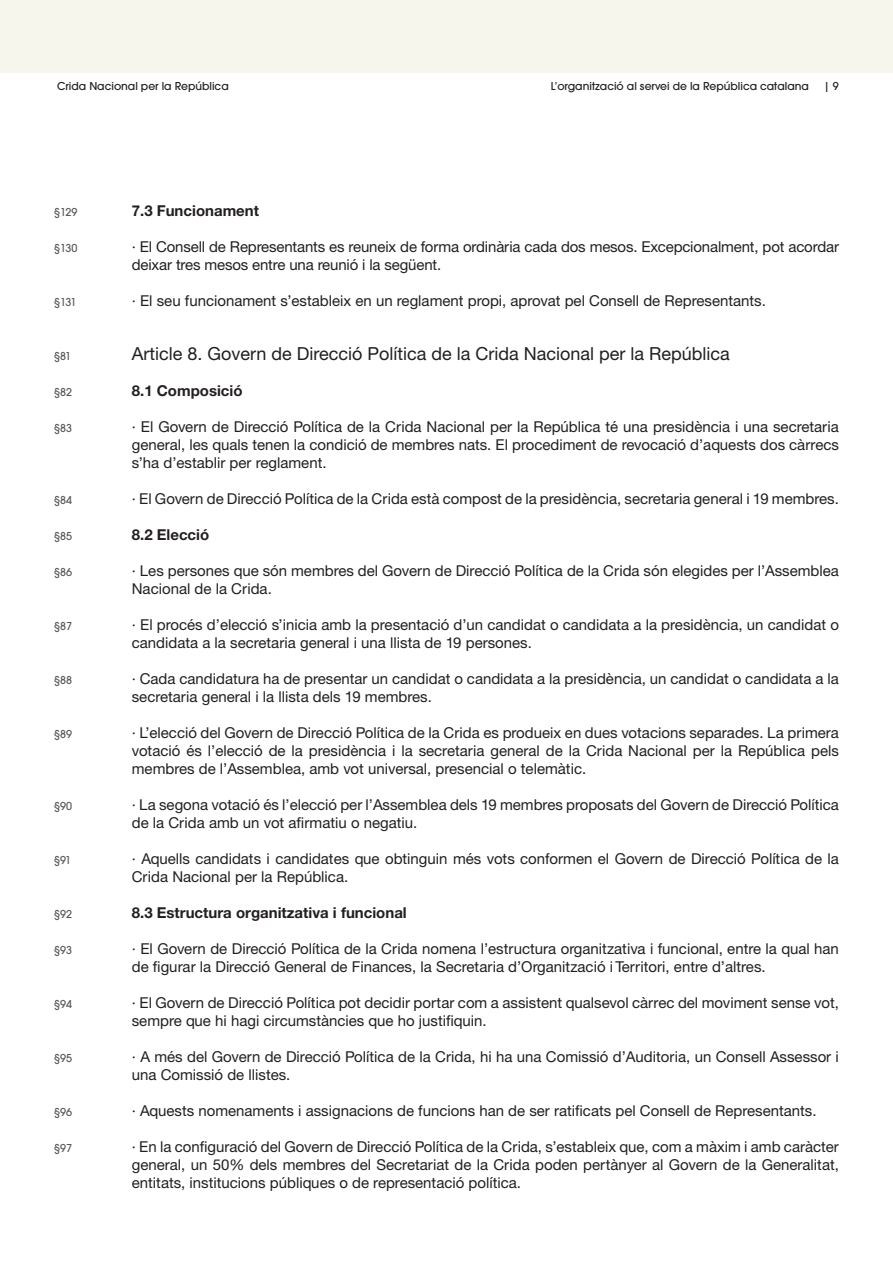
<style>
.page{position:relative;width:893px;height:1263px;background:#fff}
.page>*{position:absolute;margin:0;border:0;box-sizing:border-box;transform-origin:0 0}
.t1{font:18px "Helvetica Neue";color:#231f20}
.t2{font:15px/18px "Helvetica Neue CE";color:#231f20}
.t3{font:700 15px "Helvetica Neue";color:#231f20}
.t4{font:500 12px "Avant Gard EF";color:#231f20}
.t5{font:500 12px "Avant Gard EF";color:#57585a}
</style>
<div class="page">
<div style="left:0;top:0;width:893px;height:72px;background:#f7f6ed"></div>
<p class="t4" style="left:57px;top:79px;width:173px">Crida Nacional per la República</p>
<p class="t4" style="left:551px;top:79px;width:260px">L’organització al servei de la República catalana</p>
<p class="t4" style="left:824px;top:79px;width:16px">| 9</p>
<p class="t5" style="left:54px;top:205px;width:25px">§129</p>
<p class="t5" style="left:54px;top:241px;width:25px">§130</p>
<p class="t5" style="left:54px;top:295px;width:24px">§131</p>
<p class="t5" style="left:54px;top:349px;width:19px">§81</p>
<p class="t5" style="left:54px;top:385px;width:19px">§82</p>
<p class="t5" style="left:54px;top:421px;width:19px">§83</p>
<p class="t5" style="left:54px;top:493px;width:19px">§84</p>
<p class="t5" style="left:54px;top:529px;width:19px">§85</p>
<p class="t5" style="left:54px;top:565px;width:19px">§86</p>
<p class="t5" style="left:54px;top:619px;width:19px">§87</p>
<p class="t5" style="left:54px;top:673px;width:19px">§88</p>
<p class="t5" style="left:54px;top:727px;width:19px">§89</p>
<p class="t5" style="left:54px;top:799px;width:19px">§90</p>
<p class="t5" style="left:54px;top:853px;width:19px">§91</p>
<p class="t5" style="left:54px;top:907px;width:19px">§92</p>
<p class="t5" style="left:54px;top:943px;width:19px">§93</p>
<p class="t5" style="left:54px;top:997px;width:19px">§94</p>
<p class="t5" style="left:54px;top:1051px;width:19px">§95</p>
<p class="t5" style="left:54px;top:1105px;width:19px">§96</p>
<p class="t5" style="left:54px;top:1141px;width:19px">§97</p>
<p class="t3" style="left:132px;top:201px;width:129px">7.3 Funcionament</p>
<p class="t2" style="left:132px;top:238px;width:709px">· El Consell de Representants es reuneix de forma ordinària cada dos mesos. Excepcionalment, pot acordar deixar tres mesos entre una reunió i la següent.</p>
<p class="t2" style="left:132px;top:292px;width:636px">· El seu funcionament s’estableix en un reglament propi, aprovat pel Consell de Representants.</p>
<p class="t1" style="left:132px;top:343px;width:600px">Article 8. Govern de Direcció Política de la Crida Nacional per la República</p>
<p class="t3" style="left:132px;top:381px;width:112px">8.1 Composició</p>
<p class="t2" style="left:132px;top:418px;width:709px;text-align:justify">· El Govern de Direcció Política de la Crida Nacional per la República té una presidència i una secretaria general, les quals tenen la condició de membres nats. El procediment de revocació d’aquests dos càrrecs s’ha d’establir per reglament.</p>
<p class="t2" style="left:132px;top:490px;width:709px">· El Govern de Direcció Política de la Crida està compost de la presidència, secretaria general i 19 membres.</p>
<p class="t3" style="left:132px;top:525px;width:79px">8.2 Elecció</p>
<p class="t2" style="left:132px;top:562px;width:709px">· Les persones que són membres del Govern de Direcció Política de la Crida són elegides per l’Assemblea<br>Nacional de la Crida.</p>
<p class="t2" style="left:132px;top:616px;width:709px">· El procés d’elecció s’inicia amb la presentació d’un candidat o candidata a la presidència, un candidat o candidata a la secretaria general i una llista de 19 persones.</p>
<p class="t2" style="left:132px;top:670px;width:709px">· Cada candidatura ha de presentar un candidat o candidata a la presidència, un candidat o candidata a la secretaria general i la llista dels 19 membres.</p>
<p class="t2" style="left:132px;top:724px;width:709px;text-align:justify">· L’elecció del Govern de Direcció Política de la Crida es produeix en dues votacions separades. La primera votació és l’elecció de la presidència i la secretaria general de la Crida Nacional per la República pels membres de l’Assemblea, amb vot universal, presencial o telemàtic.</p>
<p class="t2" style="left:132px;top:796px;width:709px">· La segona votació és l’elecció per l’Assemblea dels 19 membres proposats del Govern de Direcció Política de la Crida amb un vot afirmatiu o negatiu.</p>
<p class="t2" style="left:132px;top:850px;width:709px">· Aquells candidats i candidates que obtinguin més vots conformen el Govern de Direcció Política de la<br>Crida Nacional per la República.</p>
<p class="t3" style="left:132px;top:903px;width:276px">8.3 Estructura organitzativa i funcional</p>
<p class="t2" style="left:132px;top:940px;width:709px">· El Govern de Direcció Política de la Crida nomena l’estructura organitzativa i funcional, entre la qual han de figurar la Direcció General de Finances, la Secretaria d’Organització i Territori, entre d’altres.</p>
<p class="t2" style="left:132px;top:994px;width:709px">· El Govern de Direcció Política pot decidir portar com a assistent qualsevol càrrec del moviment sense vot, sempre que hi hagi circumstàncies que ho justifiquin.</p>
<p class="t2" style="left:132px;top:1048px;width:709px">· A més del Govern de Direcció Política de la Crida, hi ha una Comissió d’Auditoria, un Consell Assessor i una Comissió de llistes.</p>
<p class="t2" style="left:132px;top:1102px;width:686px">· Aquests nomenaments i assignacions de funcions han de ser ratificats pel Consell de Representants.</p>
<p class="t2" style="left:132px;top:1138px;width:709px;text-align:justify">· En la configuració del Govern de Direcció Política de la Crida, s’estableix que, com a màxim i amb caràcter general, un 50% dels membres del Secretariat de la Crida poden pertànyer al Govern de la Generalitat, entitats, institucions públiques o de representació política.</p>
</div>
